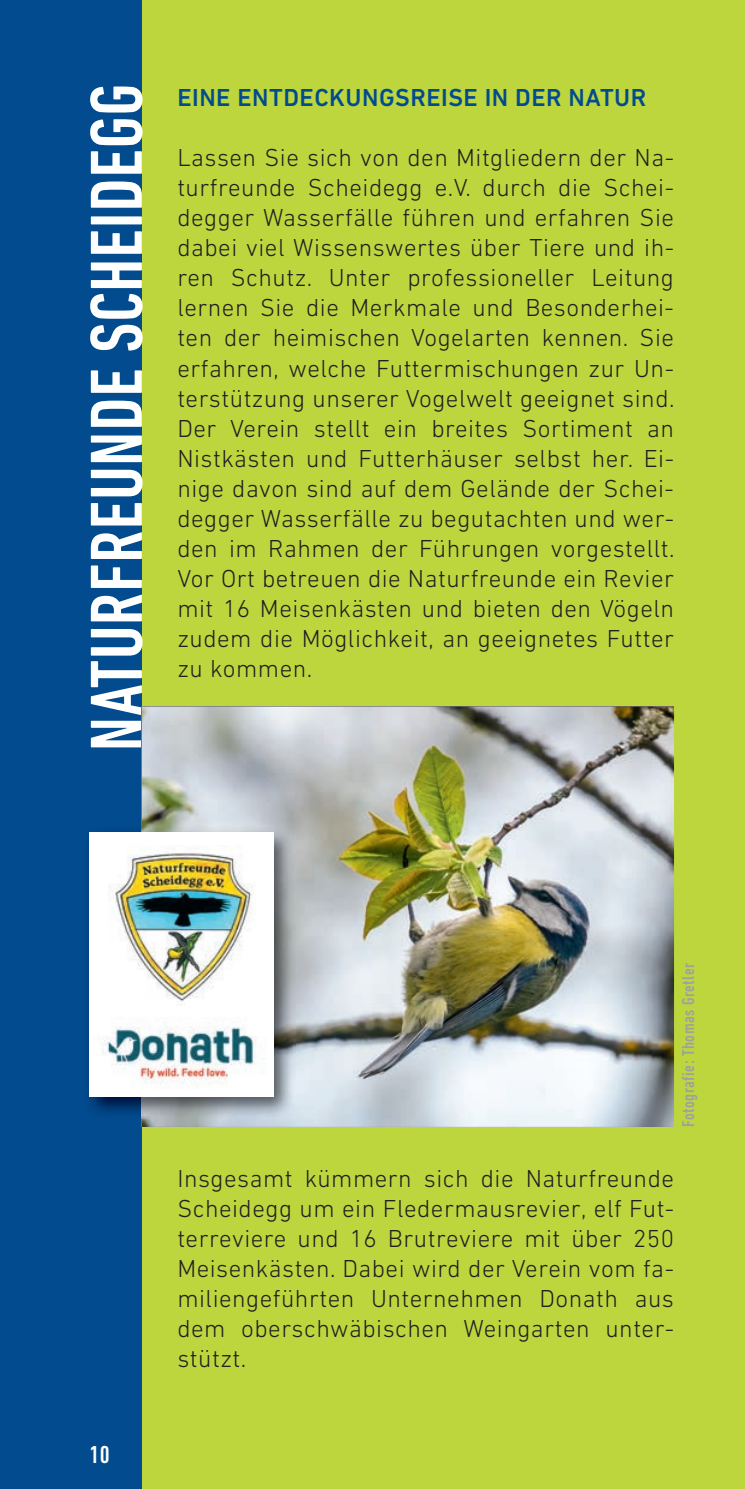
<style>
.page{position:relative;width:745px;height:1489px;background:#fff}
.page>*{position:absolute;margin:0;border:0;box-sizing:border-box;transform-origin:0 0}
.t1{font:500 condensed 75px "DIN Next W1 G";letter-spacing:.01em;color:#fff}
.t2{font:300 25px/30px "DIN Next W1 G";letter-spacing:.02em;color:#231f20;text-align:justify}
.t3{font:500 25px "DIN Next W1 G";letter-spacing:.02em;color:#014b8e}
.t4{font:500 condensed 25px "DIN Next W1 G";color:#fff}
.t5{font:500 condensed 17.5px "DIN Next W1 G";letter-spacing:.03em;color:#9da29d}
</style>
<div class="page">
<div style="left:0;top:0;width:744px;height:1488px;background:#bdd63e"></div>
<hr style="left:744px;top:0;width:1px;height:1488px;background:#bdd63e">
<div style="left:0;top:0;width:142px;height:1488px;background:#014b8e"></div>
<img style="left:142px;top:706px;width:531px;height:420px">
<img style="left:89px;top:825px;width:206px;height:293px">
<div style="left:89px;top:832px;width:185px;height:264px;background:#fff"></div>
<img style="left:108px;top:853px;width:147px;height:149px">
<img style="left:102px;top:1022px;width:163px;height:62px">
<h1 class="t1" style="left:74px;top:751px;width:669px;rotate:-90deg">NATURFREUNDE SCHEIDEGG</h1>
<p class="t3" style="left:177px;top:83px;width:470px">EINE ENTDECKUNGSREISE IN DER NATUR</p>
<p class="t2" style="left:177px;top:143px;width:498px">Lassen Sie sich von den Mitgliedern der Na&shy;turfreunde Scheidegg e.V. durch die Schei&shy;degger Wasserfälle führen und erfahren Sie dabei viel Wissenswertes über Tiere und ih&shy;ren Schutz. Unter professioneller Leitung lernen Sie die Merkmale und Besonderhei&shy;ten der heimischen Vogelarten kennen. Sie erfahren, welche Futtermischungen zur Un&shy;terstützung unserer Vogelwelt geeignet sind.<br>Der Verein stellt ein breites Sortiment an Nistkästen und Futterhäuser selbst her. Ei&shy;nige davon sind auf dem Gelände der Schei&shy;degger Wasserfälle zu begutachten und wer&shy;den im Rahmen der Führungen vorgestellt.<br>Vor Ort betreuen die Naturfreunde ein Revier mit 16 Meisenkästen und bieten den Vögeln zudem die Möglichkeit, an geeignetes Futter zu kommen.</p>
<p class="t4" style="left:89px;top:1440px;width:22px">10</p>
<p class="t5" style="left:678px;top:1126px;width:166px;rotate:-90deg">Fotografie: Thomas Gretler</p>
<p class="t2" style="left:177px;top:1163px;width:498px">Insgesamt kümmern sich die Naturfreunde Scheidegg um ein Fledermausrevier, elf Fut&shy;terreviere und 16 Brutreviere mit über 250<br>Meisenkästen. Dabei wird der Verein vom fa&shy;miliengeführten Unternehmen Donath aus dem oberschwäbischen Weingarten unter&shy;stützt.</p>
</div>
